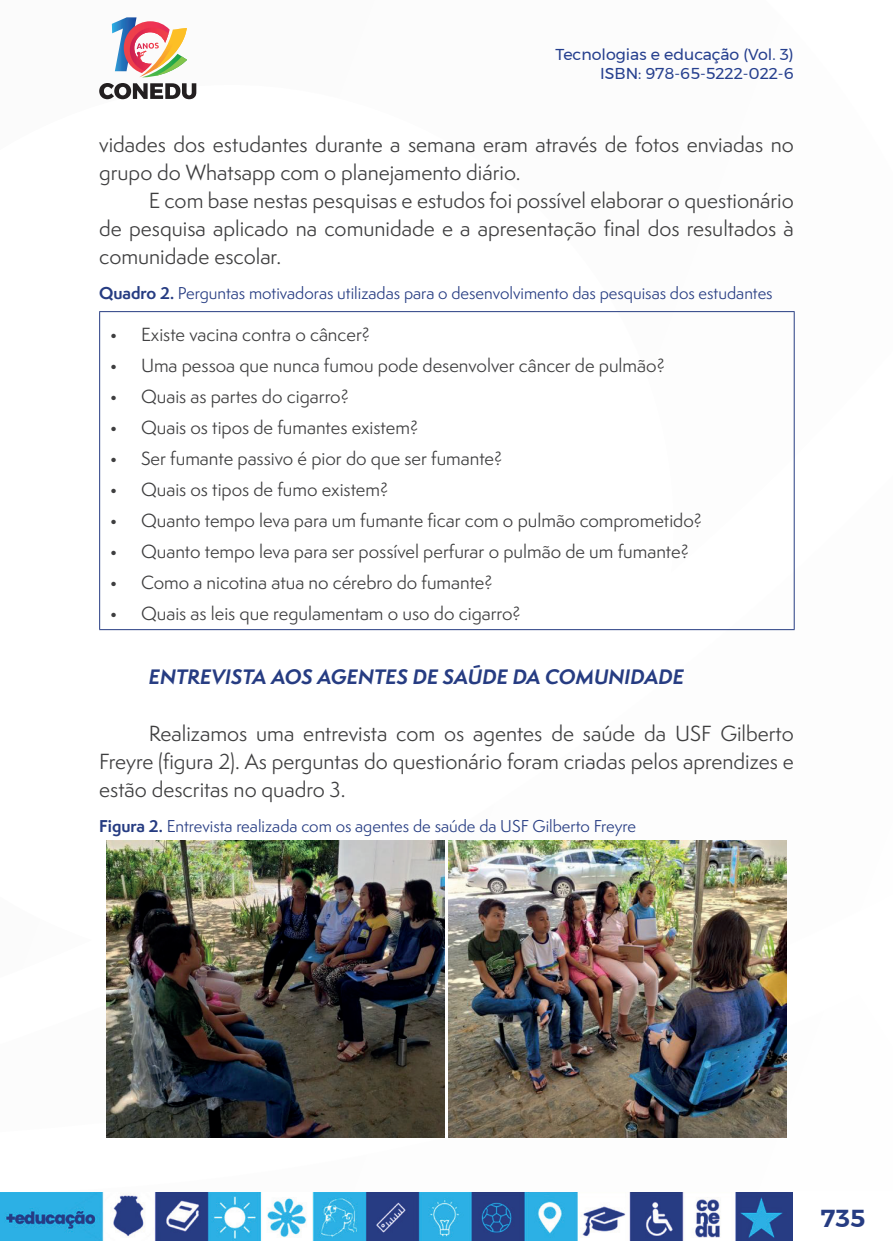
<style>
.page{position:relative;width:893px;height:1241px;background:#fff}
.page>*{position:absolute;margin:0;border:0;box-sizing:border-box;transform-origin:0 0}
.t1{font:600 24.5px "Montserrat";color:#263c82}
._7_CORPO{font:20.12px/28px "Semplicita Pro";color:#3e3e3f;text-align:justify}
._17_SUBTÍTULO_3{font:italic 700 19.25px "Semplicita Pro";color:#263c82}
.t2{font:17.5px "Semplicita Pro";color:#3e3e3f}
._9_LEGENDAS{font:15.75px "Semplicita Pro";color:#263c82}
.t3{font:15.75px/18.9px "Montserrat";color:#253f8e;text-align:right}
.s1{font-weight:700}
</style>
<div class="page">
<svg style="left:112px;top:17px;width:75px;height:60px"></svg>
<svg style="left:99px;top:83px;width:97px;height:16px"></svg>
<img style="left:0;top:1192px;width:793px;height:48px">
<hr style="left:99px;top:311px;width:696px;height:1px;background:#263c82">
<hr style="left:99px;top:312px;width:1px;height:317px;background:#263c82">
<hr style="left:794px;top:312px;width:1px;height:317px;background:#263c82">
<hr style="left:99px;top:629px;width:696px;height:1px;background:#263c82">
<img style="left:107px;top:840px;width:337px;height:297px">
<img style="left:449px;top:840px;width:337px;height:297px">
<p class="t3" style="left:556px;top:45px;width:240px">Tecnologias e educação (Vol. 3)<br>ISBN: 978-65-5222-022-6</p>
<p class="_7_CORPO" style="left:99px;top:130px;width:696px">vidades dos estudantes durante a semana eram através de fotos enviadas no grupo do Whatsapp com o planejamento diário.</p>
<p class="_7_CORPO" style="left:99px;top:186px;width:696px;text-indent:50px">E com base nestas pesquisas e estudos foi possível elaborar o questionário de pesquisa aplicado na comunidade e a apresentação final dos resultados à comunidade escolar.</p>
<p class="_9_LEGENDAS" style="left:99px;top:282px;width:675px"><span class="s1">Quadro 2.</span> Perguntas motivadoras utilizadas para o desenvolvimento das pesquisas dos estudantes</p>
<p class="t2" style="left:110px;top:322px;width:262px">• Existe vacina contra o câncer?</p>
<p class="t2" style="left:110px;top:353px;width:557px">• Uma pessoa que nunca fumou pode desenvolver câncer de pulmão?</p>
<p class="t2" style="left:110px;top:384px;width:241px">• Quais as partes do cigarro?</p>
<p class="t2" style="left:110px;top:415px;width:310px">• Quais os tipos de fumantes existem?</p>
<p class="t2" style="left:110px;top:446px;width:394px">• Ser fumante passivo é pior do que ser fumante?</p>
<p class="t2" style="left:110px;top:477px;width:280px">• Quais os tipos de fumo existem?</p>
<p class="t2" style="left:110px;top:508px;width:594px">• Quanto tempo leva para um fumante ficar com o pulmão comprometido?</p>
<p class="t2" style="left:110px;top:539px;width:581px">• Quanto tempo leva para ser possível perfurar o pulmão de um fumante?</p>
<p class="t2" style="left:110px;top:569px;width:385px">• Como a nicotina atua no cérebro do fumante?</p>
<p class="t2" style="left:110px;top:600px;width:413px">• Quais as leis que regulamentam o uso do cigarro?</p>
<p class="_17_SUBTÍTULO_3" style="left:149px;top:662px;width:537px">ENTREVISTA AOS AGENTES DE SAÚDE DA COMUNIDADE</p>
<p class="_7_CORPO" style="left:99px;top:718px;width:696px;text-indent:50px">Realizamos uma entrevista com os agentes de saúde da USF Gilberto Freyre (figura 2). As perguntas do questionário foram criadas pelos aprendizes e estão descritas no quadro 3.</p>
<p class="_9_LEGENDAS" style="left:99px;top:814px;width:538px"><span class="s1">Figura 2.</span> Entrevista realizada com os agentes de saúde da USF Gilberto Freyre</p>
<h1 class="t1" style="left:821px;top:1198px;width:46px">735</h1>
</div>
